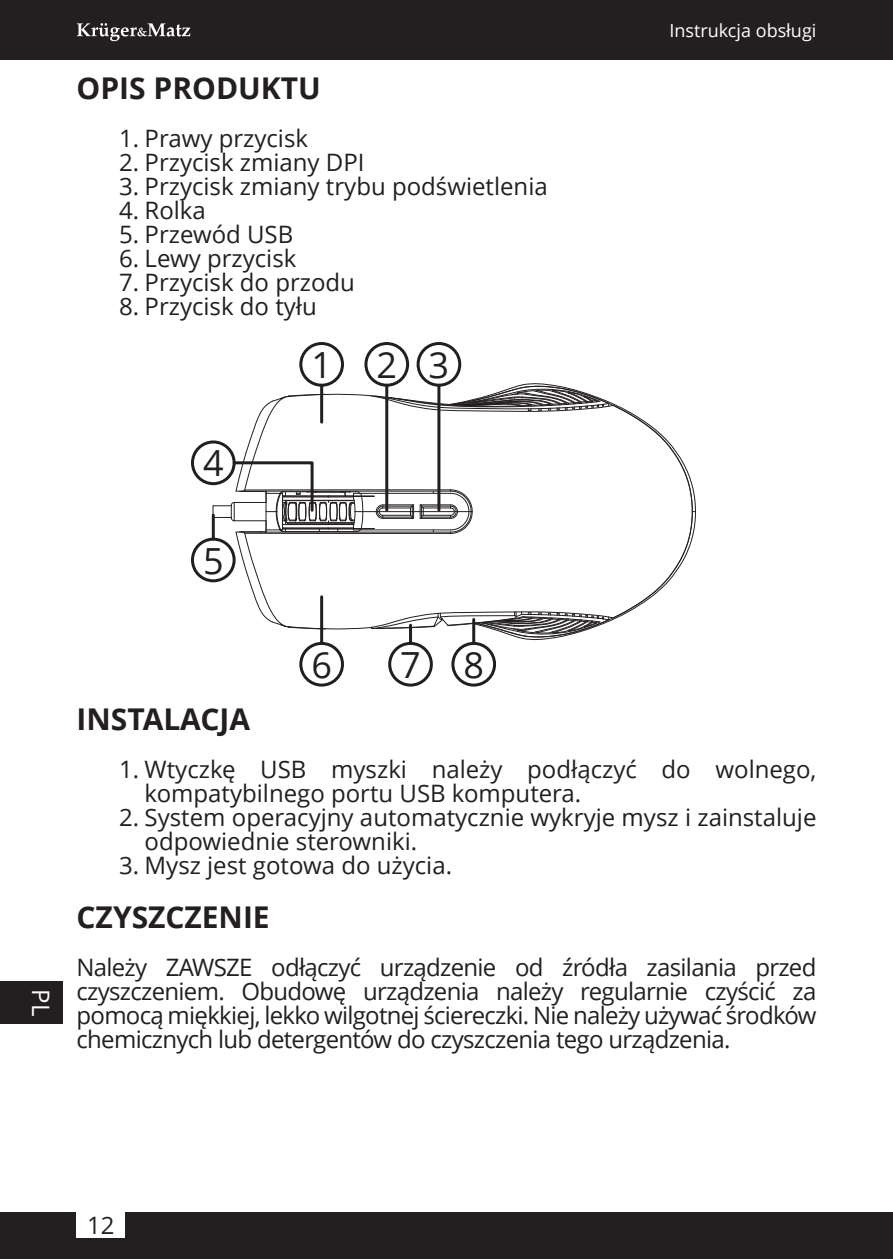
<style>
.page{position:relative;width:893px;height:1259px;background:#fff}
.page>*{position:absolute;margin:0;border:0;box-sizing:border-box;transform-origin:0 0}
.t1{font:36px "Open Sans";color:#231f20}
.t2{font:700 30px "Open Sans";color:#231f20}
.t3{font:24px/24px "Open Sans";color:#231f20}
.t4{font:24px "Open Sans";color:#fff}
.t5{font:18px "Open Sans";color:#fff}
</style>
<div class="page">
<div style="left:0;top:0;width:893px;height:60px;background:#231f20"></div>
<div style="left:0;top:1212px;width:893px;height:47px;background:#231f20"></div>
<svg style="left:77px;top:23px;width:113px;height:18px"></svg>
<div style="left:77px;top:1212px;width:48px;height:25px;background:#fff"></div>
<div style="left:0;top:981px;width:63px;height:43px;background:#231f20"></div>
<div style="left:451px;top:642px;width:45px;height:44px;background:#fff;border:3px solid #231f20;border-radius:50%"></div>
<div style="left:388px;top:642px;width:45px;height:44px;background:#fff;border:3px solid #231f20;border-radius:50%"></div>
<div style="left:299px;top:642px;width:45px;height:44px;background:#fff;border:3px solid #231f20;border-radius:50%"></div>
<hr style="left:320px;top:597px;width:3px;height:46px;background:#231f20">
<svg style="left:191px;top:537px;width:45px;height:45px"></svg>
<svg style="left:191px;top:440px;width:45px;height:45px"></svg>
<svg style="left:212px;top:383px;width:484px;height:257px"></svg>
<svg style="left:299px;top:342px;width:45px;height:45px"></svg>
<hr style="left:320px;top:385px;width:3px;height:37px;background:#231f20">
<svg style="left:364px;top:342px;width:45px;height:45px"></svg>
<hr style="left:385px;top:385px;width:3px;height:125px;background:#231f20">
<div style="left:417px;top:342px;width:44px;height:45px;background:#fff;border:3px solid #231f20;border-radius:50%"></div>
<hr style="left:437px;top:385px;width:3px;height:125px;background:#231f20">
<hr style="left:472px;top:619px;width:3px;height:24px;background:#231f20">
<hr style="left:409px;top:625px;width:3px;height:18px;background:#231f20">
<p class="t2" style="left:77px;top:76px;width:246px">OPIS PRODUKTU</p>
<p class="t3" style="left:119px;top:129px;width:190px">1. Prawy przycisk</p>
<p class="t3" style="left:119px;top:153px;width:247px">2. Przycisk zmiany DPI</p>
<p class="t3" style="left:119px;top:177px;width:430px">3. Przycisk zmiany trybu podświetlenia</p>
<p class="t3" style="left:119px;top:201px;width:88px">4. Rolka</p>
<p class="t3" style="left:119px;top:225px;width:176px">5. Przewód USB</p>
<p class="t3" style="left:119px;top:249px;width:179px">6. Lewy przycisk</p>
<p class="t3" style="left:119px;top:273px;width:237px">7. Przycisk do przodu</p>
<p class="t3" style="left:119px;top:297px;width:199px">8. Przycisk do tyłu</p>
<h1 class="t1" style="left:203px;top:449px;width:22px">4</h1>
<h1 class="t1" style="left:203px;top:546px;width:22px">5</h1>
<h1 class="t1" style="left:311px;top:351px;width:139px">1 23</h1>
<p class="t5" style="left:669px;top:23px;width:148px">Instrukcja obsługi</p>
<p class="t4" style="left:50px;top:989px;width:28px;rotate:90deg">PL</p>
<h1 class="t1" style="left:311px;top:650px;width:22px">6</h1>
<h1 class="t1" style="left:400px;top:650px;width:85px">7 8</h1>
<p class="t2" style="left:77px;top:706px;width:175px">INSTALACJA</p>
<p class="t3" style="left:145px;top:759px;width:673px;text-indent:-26px">1. Wtyczkę USB myszki należy podłączyć do wolnego, kompatybilnego portu USB komputera.</p>
<p class="t3" style="left:145px;top:807px;width:673px;text-indent:-26px">2. System operacyjny automatycznie wykryje mysz i zainstaluje odpowiednie sterowniki.</p>
<p class="t3" style="left:119px;top:855px;width:334px">3. Mysz jest gotowa do użycia.</p>
<p class="t2" style="left:77px;top:904px;width:195px">CZYSZCZENIE</p>
<p class="t3" style="left:77px;top:957px;width:741px;text-align:justify">Należy ZAWSZE odłączyć urządzenie od źródła zasilania przed czyszczeniem. Obudowę urządzenia należy regularnie czyścić za pomocą miękkiej, lekko wilgotnej ściereczki. Nie należy używać środków chemicznych lub detergentów do czyszczenia tego urządzenia.</p>
<p class="t3" style="left:87px;top:1215px;width:29px">12</p>
</div>
